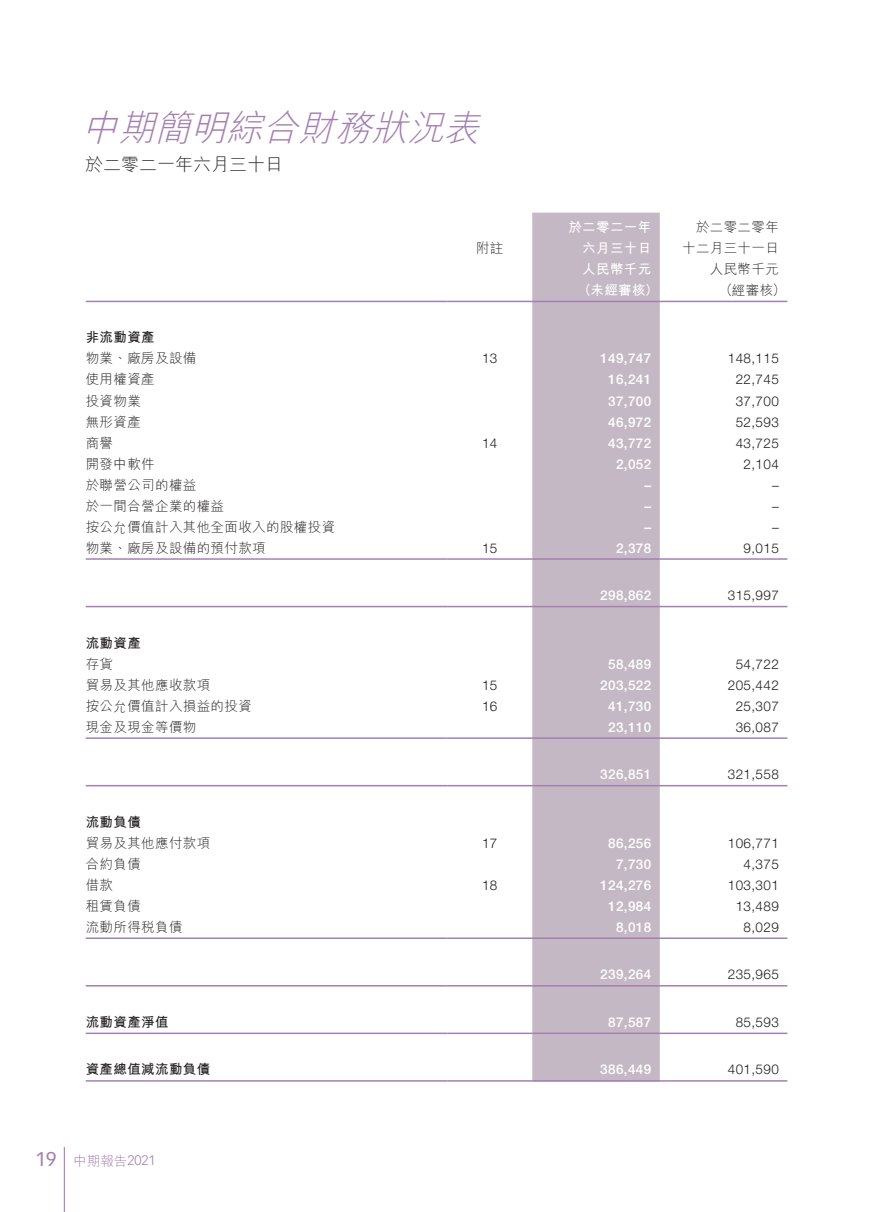
<style>
.page{position:relative;width:893px;height:1212px;background:#fff}
.page>*{position:absolute;margin:0;border:0;box-sizing:border-box;transform-origin:0 0}
.t1{font:italic 300 36px "M Hei HK";color:#a57fb2}
.t2{font:19.5px "Vectora LT Std";color:#a57fb2}
.t3{font:300 18px "M Hei HK";color:#231f20}
.t4{font:300 13.5px/21px "M Hei HK";letter-spacing:.03em;color:#231f20;text-align:right}
.t5{font:300 13.5px "Helvetica Neue LT Std";letter-spacing:.03em;color:#231f20}
.t6{font:500 13.5px "Helvetica Neue LT Std";letter-spacing:.03em;color:#fff}
.t7{font:700 13.5px "M Hei HK";letter-spacing:.03em;color:#231f20}
.t8{font:700 13.5px/21px "M Hei HK";letter-spacing:.03em;color:#fff;text-align:right}
.t9{font:300 13.5px "M Hei HK";color:#a57fb2}
.s1{font-family:"Vectora LT Std"}
</style>
<div class="page">
<hr style="left:64px;top:1147px;width:1px;height:65px;background:#a57fb2">
<div style="left:532px;top:213px;width:128px;height:867px;background:#c5b8c5"></div>
<hr style="left:86px;top:301px;width:361px;height:1px;background:#a57fb2">
<hr style="left:447px;top:301px;width:85px;height:1px;background:#a57fb2">
<hr style="left:532px;top:301px;width:128px;height:1px;background:#a57fb2">
<hr style="left:660px;top:301px;width:127px;height:1px;background:#a57fb2">
<hr style="left:86px;top:558px;width:361px;height:2px;background:#a57fb2">
<hr style="left:447px;top:558px;width:85px;height:2px;background:#a57fb2">
<hr style="left:532px;top:558px;width:128px;height:2px;background:#a57fb2">
<hr style="left:660px;top:558px;width:127px;height:2px;background:#a57fb2">
<hr style="left:86px;top:606px;width:361px;height:1px;background:#a57fb2">
<hr style="left:447px;top:606px;width:85px;height:1px;background:#a57fb2">
<hr style="left:532px;top:606px;width:128px;height:1px;background:#a57fb2">
<hr style="left:660px;top:606px;width:127px;height:1px;background:#a57fb2">
<hr style="left:86px;top:737px;width:361px;height:2px;background:#a57fb2">
<hr style="left:447px;top:737px;width:85px;height:2px;background:#a57fb2">
<hr style="left:532px;top:737px;width:128px;height:2px;background:#a57fb2">
<hr style="left:660px;top:737px;width:127px;height:2px;background:#a57fb2">
<hr style="left:86px;top:785px;width:361px;height:1px;background:#a57fb2">
<hr style="left:447px;top:785px;width:85px;height:1px;background:#a57fb2">
<hr style="left:532px;top:785px;width:128px;height:1px;background:#a57fb2">
<hr style="left:660px;top:785px;width:127px;height:1px;background:#a57fb2">
<hr style="left:86px;top:937px;width:361px;height:2px;background:#a57fb2">
<hr style="left:447px;top:937px;width:85px;height:2px;background:#a57fb2">
<hr style="left:532px;top:937px;width:128px;height:2px;background:#a57fb2">
<hr style="left:660px;top:937px;width:127px;height:2px;background:#a57fb2">
<hr style="left:86px;top:985px;width:361px;height:1px;background:#a57fb2">
<hr style="left:447px;top:985px;width:85px;height:1px;background:#a57fb2">
<hr style="left:532px;top:985px;width:128px;height:1px;background:#a57fb2">
<hr style="left:660px;top:985px;width:127px;height:1px;background:#a57fb2">
<hr style="left:86px;top:1032px;width:361px;height:2px;background:#a57fb2">
<hr style="left:447px;top:1032px;width:85px;height:2px;background:#a57fb2">
<hr style="left:532px;top:1032px;width:128px;height:2px;background:#a57fb2">
<hr style="left:660px;top:1032px;width:127px;height:2px;background:#a57fb2">
<hr style="left:86px;top:1080px;width:361px;height:1px;background:#a57fb2">
<hr style="left:447px;top:1080px;width:85px;height:1px;background:#a57fb2">
<hr style="left:532px;top:1080px;width:128px;height:1px;background:#a57fb2">
<hr style="left:660px;top:1080px;width:127px;height:1px;background:#a57fb2">
<h1 class="t1" style="left:82px;top:109px;width:409px">中期簡明綜合財務狀況表</h1>
<h3 class="t3" style="left:85px;top:155px;width:199px">於二零二一年六月三十日</h3>
<p class="t7" style="left:86px;top:328px;width:71px">非流動資產</p>
<p class="t4" style="left:86px;top:348px;width:112px">物業、廠房及設備</p>
<p class="t4" style="left:86px;top:369px;width:71px">使用權資產</p>
<p class="t4" style="left:86px;top:390px;width:57px">投資物業</p>
<p class="t4" style="left:86px;top:411px;width:57px">無形資產</p>
<p class="t4" style="left:86px;top:432px;width:29px">商譽</p>
<p class="t4" style="left:86px;top:453px;width:71px">開發中軟件</p>
<p class="t4" style="left:86px;top:474px;width:112px">於聯營公司的權益</p>
<p class="t4" style="left:86px;top:495px;width:140px">於一間合營企業的權益</p>
<p class="t4" style="left:86px;top:516px;width:251px">按公允價值計入其他全面收入的股權投資</p>
<p class="t4" style="left:86px;top:537px;width:182px">物業、廠房及設備的預付款項</p>
<p class="t4" style="left:476px;top:237px;width:29px">附註</p>
<p class="t5" style="left:482px;top:350px;width:17px">13</p>
<p class="t5" style="left:482px;top:434px;width:17px">14</p>
<p class="t5" style="left:482px;top:539px;width:17px">15</p>
<p class="t7" style="left:86px;top:633px;width:57px">流動資產</p>
<p class="t4" style="left:86px;top:653px;width:29px">存貨</p>
<p class="t4" style="left:86px;top:674px;width:126px">貿易及其他應收款項</p>
<p class="t4" style="left:86px;top:695px;width:168px">按公允價值計入損益的投資</p>
<p class="t4" style="left:86px;top:716px;width:112px">現金及現金等價物</p>
<p class="t7" style="left:86px;top:812px;width:57px">流動負債</p>
<p class="t4" style="left:86px;top:832px;width:126px">貿易及其他應付款項</p>
<p class="t4" style="left:86px;top:853px;width:57px">合約負債</p>
<p class="t4" style="left:86px;top:874px;width:29px">借款</p>
<p class="t4" style="left:86px;top:895px;width:57px">租賃負債</p>
<p class="t4" style="left:86px;top:916px;width:98px">流動所得稅負債</p>
<p class="t7" style="left:86px;top:1012px;width:84px">流動資產淨值</p>
<p class="t7" style="left:86px;top:1059px;width:126px">資產總值減流動負債</p>
<h2 class="t2" style="left:35px;top:1148px;width:23px">19</h2>
<p class="t9" style="left:73px;top:1154px;width:84px">中期報告<span class="s1">2021</span></p>
<p class="t5" style="left:482px;top:676px;width:17px">15</p>
<p class="t5" style="left:482px;top:697px;width:17px">16</p>
<p class="t5" style="left:482px;top:835px;width:17px">17</p>
<p class="t5" style="left:482px;top:877px;width:17px">18</p>
<p class="t8" style="left:568px;top:215px;width:84px">於二零二一年六月三十日</p>
<p class="t4" style="left:682px;top:216px;width:98px">於二零二零年十二月三十一日人民幣千元</p>
<p class="t8" style="left:582px;top:257px;width:71px">人民幣千元</p>
<p class="t8" style="left:578px;top:278px;width:82px">（未經審核）</p>
<p class="t4" style="left:719px;top:279px;width:68px">（經審核(</p>
<p class="t6" style="left:600px;top:351px;width:53px">149,747</p>
<p class="t5" style="left:728px;top:350px;width:53px">148,115</p>
<p class="t6" style="left:608px;top:372px;width:45px">16,241</p>
<p class="t5" style="left:736px;top:371px;width:45px">22,745</p>
<p class="t6" style="left:608px;top:393px;width:45px">37,700</p>
<p class="t5" style="left:736px;top:392px;width:45px">37,700</p>
<p class="t6" style="left:608px;top:414px;width:45px">46,972</p>
<p class="t5" style="left:736px;top:413px;width:45px">52,593</p>
<p class="t6" style="left:608px;top:435px;width:45px">43,772</p>
<p class="t5" style="left:736px;top:434px;width:45px">43,725</p>
<p class="t6" style="left:616px;top:456px;width:37px">2,052</p>
<p class="t5" style="left:744px;top:455px;width:37px">2,104</p>
<p class="t6" style="left:645px;top:477px;width:8px">–</p>
<p class="t5" style="left:772px;top:476px;width:8px">–</p>
<p class="t6" style="left:645px;top:498px;width:8px">–</p>
<p class="t5" style="left:772px;top:497px;width:8px">–</p>
<p class="t6" style="left:645px;top:519px;width:8px">–</p>
<p class="t5" style="left:772px;top:518px;width:8px">–</p>
<p class="t6" style="left:616px;top:540px;width:37px">2,378</p>
<p class="t5" style="left:744px;top:539px;width:37px">9,015</p>
<p class="t6" style="left:600px;top:587px;width:53px">298,862</p>
<p class="t5" style="left:728px;top:587px;width:53px">315,997</p>
<p class="t6" style="left:608px;top:656px;width:45px">58,489</p>
<p class="t5" style="left:736px;top:655px;width:45px">54,722</p>
<p class="t6" style="left:600px;top:677px;width:53px">203,522</p>
<p class="t5" style="left:728px;top:676px;width:53px">205,442</p>
<p class="t6" style="left:608px;top:698px;width:45px">41,730</p>
<p class="t5" style="left:736px;top:697px;width:45px">25,307</p>
<p class="t6" style="left:608px;top:719px;width:45px">23,110</p>
<p class="t5" style="left:736px;top:718px;width:45px">36,087</p>
<p class="t6" style="left:600px;top:766px;width:53px">326,851</p>
<p class="t5" style="left:728px;top:766px;width:53px">321,558</p>
<p class="t6" style="left:608px;top:835px;width:45px">86,256</p>
<p class="t5" style="left:728px;top:835px;width:53px">106,771</p>
<p class="t6" style="left:616px;top:856px;width:37px">7,730</p>
<p class="t5" style="left:744px;top:856px;width:37px">4,375</p>
<p class="t6" style="left:600px;top:877px;width:53px">124,276</p>
<p class="t5" style="left:728px;top:877px;width:53px">103,301</p>
<p class="t6" style="left:608px;top:898px;width:45px">12,984</p>
<p class="t5" style="left:736px;top:898px;width:45px">13,489</p>
<p class="t6" style="left:616px;top:919px;width:37px">8,018</p>
<p class="t5" style="left:744px;top:919px;width:37px">8,029</p>
<p class="t6" style="left:600px;top:966px;width:53px">239,264</p>
<p class="t5" style="left:728px;top:966px;width:53px">235,965</p>
<p class="t6" style="left:608px;top:1014px;width:45px">87,587</p>
<p class="t5" style="left:736px;top:1014px;width:45px">85,593</p>
<p class="t6" style="left:600px;top:1061px;width:53px">386,449</p>
<p class="t5" style="left:728px;top:1061px;width:53px">401,590</p>
</div>
